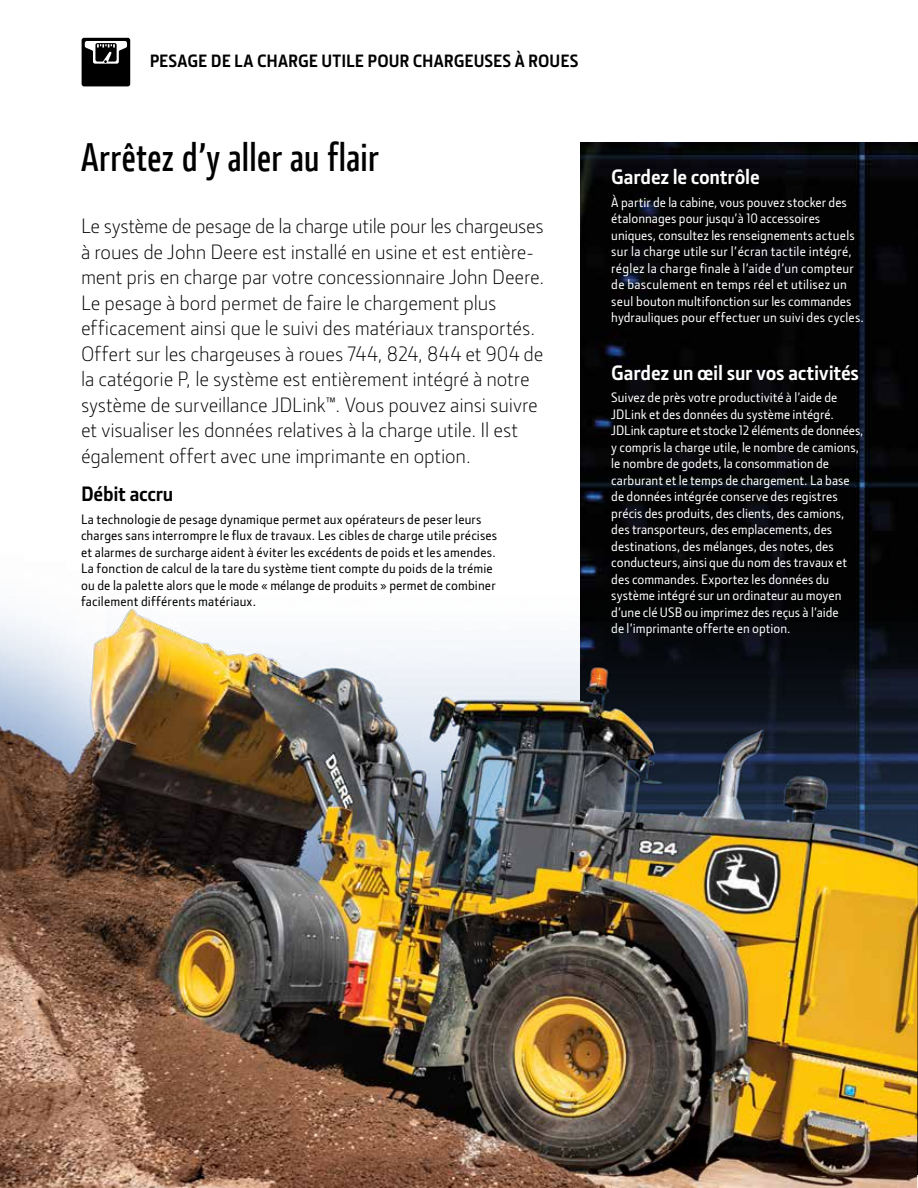
<style>
.page{position:relative;width:918px;height:1188px;background:#fff}
.page>*{position:absolute;margin:0;border:0;box-sizing:border-box;transform-origin:0 0}
.t1{font:600 condensed 40.5px "JD Sans Pro";letter-spacing:-.005em;color:#000}
.t2{font:300 21px/25.5px "JD Sans Pro";letter-spacing:-.01em;color:#000}
.t3{font:700 21px "JD Sans Pro";letter-spacing:-.01em;color:#fff}
.t4{font:700 21px "JD Sans Pro";letter-spacing:-.01em;color:#000}
.t5{font:700 18px "JD Sans Pro";color:#000}
.t6{font:500 13.5px/16.5px "JD Sans Pro";color:#fff}
.t7{font:500 13.5px/16.5px "JD Sans Pro";letter-spacing:.01em;color:#000}
</style>
<div class="page">
<svg style="left:82px;top:38px;width:48px;height:48px;background:#2a2a2a"></svg>
<img style="left:580px;top:142px;width:338px;height:359px">
<img style="left:0;top:501px;width:918px;height:687px">
<h3 class="t5" style="left:150px;top:50px;width:430px">PESAGE DE LA CHARGE UTILE POUR CHARGEUSES À ROUES</h3>
<h1 class="t1" style="left:81px;top:131px;width:300px">Arrêtez d’y aller au flair</h1>
<p class="t2" style="left:81px;top:213px;width:465px">Le système de pesage de la charge utile pour les chargeuses à roues de John Deere est installé en usine et est entière&shy;ment pris en charge par votre concessionnaire John Deere.<br>Le pesage à bord permet de faire le chargement plus efficacement ainsi que le suivi des matériaux transportés.<br>Offert sur les chargeuses à roues 744, 824, 844 et 904 de la catégorie P, le système est entièrement intégré à notre système de surveillance JDLink™. Vous pouvez ainsi suivre et visualiser les données relatives à la charge utile. Il est également offert avec une imprimante en option.</p>
<h2 class="t4" style="left:81px;top:480px;width:94px">Débit accru</h2>
<p class="t7" style="left:81px;top:510px;width:418px">La technologie de pesage dynamique permet aux opérateurs de peser leurs charges sans interrompre le flux de travaux. Les cibles de charge utile précises et alarmes de surcharge aident à éviter les excédents de poids et les amendes.<br>La fonction de calcul de la tare du système tient compte du poids de la trémie ou de la palette alors que le mode « mélange de produits » permet de combiner facilement différents matériaux.</p>
<h2 class="t3" style="left:611px;top:163px;width:150px">Gardez le contrôle</h2>
<p class="t6" style="left:611px;top:194px;width:254px">À partir de la cabine, vous pouvez stocker des étalonnages pour jusqu’à 10 accessoires uniques, consultez les renseignements actuels sur la charge utile sur l’écran tactile intégré, réglez la charge finale à l’aide d’un compteur de basculement en temps réel et utilisez un seul bouton multifonction sur les commandes hydrauliques pour effectuer un suivi des cycles.</p>
<h2 class="t3" style="left:611px;top:359px;width:249px">Gardez un œil sur vos activités</h2>
<p class="t6" style="left:611px;top:389px;width:254px">Suivez de près votre productivité à l’aide de JDLink et des données du système intégré.<br>JDLink capture et stocke 12 éléments de données, y compris la charge utile, le nombre de camions, le nombre de godets, la consommation de carburant et le temps de chargement. La base de données intégrée conserve des registres précis des produits, des clients, des camions, des transporteurs, des emplacements, des destinations, des mélanges, des notes, des conducteurs, ainsi que du nom des travaux et des commandes. Exportez les données du système intégré sur un ordinateur au moyen d’une clé USB ou imprimez des reçus à l’aide<br>de l’imprimante offerte en option.</p>
</div>
